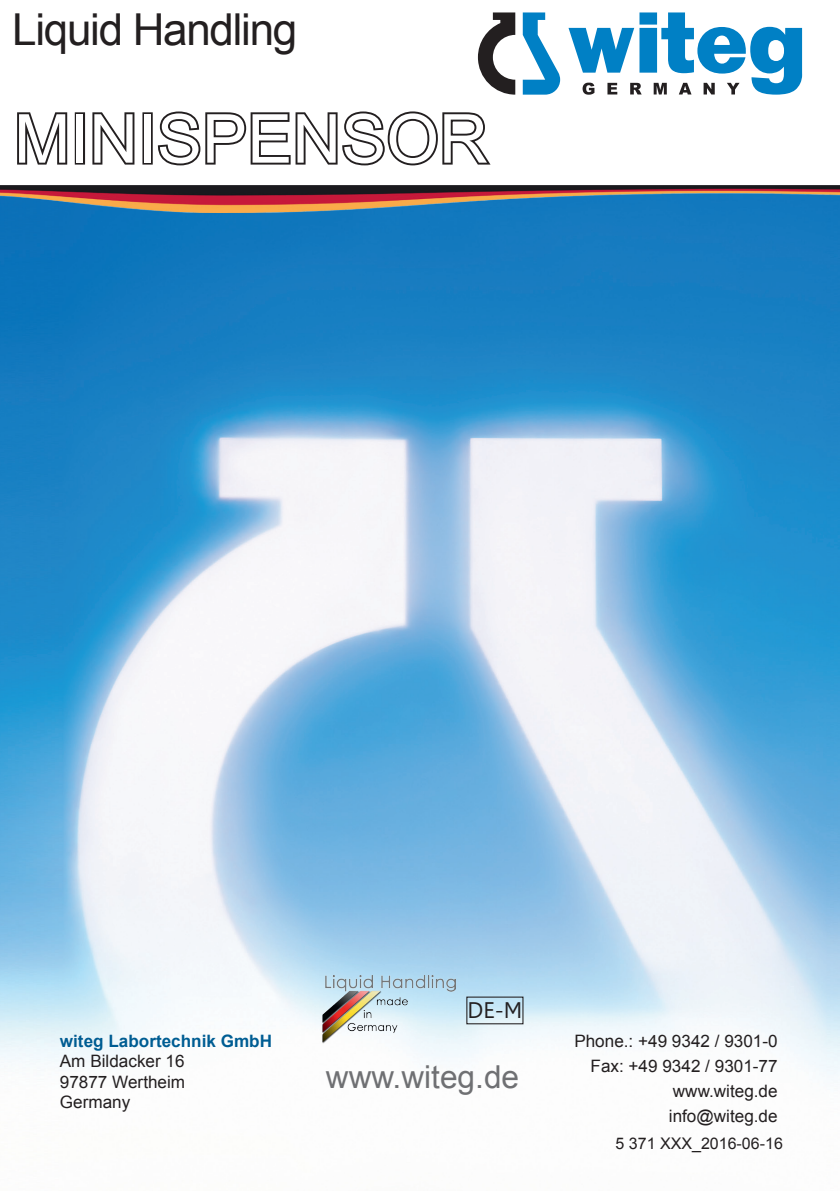
<style>
.page{position:relative;width:840px;height:1191px;background:#fff}
.page>*{position:absolute;margin:0;border:0;box-sizing:border-box;transform-origin:0 0}
.t1{font:67.6px "Arial";color:#fff}
.t2{font:44px "Arial";letter-spacing:-.03em;color:#231f20}
.t3{font:31.6px "Arial";color:#6f7073}
.t4{font:22.6px "Gisha";color:#231f20}
.t5{font:17.2px/25px "Arial";color:#231f20;text-align:justify}
.t6{font:700 17.2px "Arial";color:#005d93}
.t7{font:16px "Arial";color:#231f20}
</style>
<div class="page">
<svg style="left:477px;top:12px;width:38px;height:83px"></svg>
<svg style="left:522px;top:12px;width:38px;height:83px"></svg>
<svg style="left:568px;top:12px;width:233px;height:83px"></svg>
<img style="left:0;top:213px;width:839px;height:863px">
<img style="left:0;top:185px;width:839px;height:28px">
<img style="left:321px;top:975px;width:134px;height:71px">
<div style="left:466px;top:996px;width:57px;height:28px;border:1px solid #231f20"></div>
<svg style="left:59px;top:1033px;width:44px;height:18px"></svg>
<svg style="left:109px;top:1033px;width:162px;height:14px"></svg>
<svg style="left:17px;top:112px;width:51px;height:53px"></svg>
<div style="left:75px;top:112px;width:10px;height:53px;border:4px solid #231f20"></div>
<svg style="left:92px;top:112px;width:43px;height:53px"></svg>
<div style="left:142px;top:112px;width:11px;height:53px;border:4px solid #231f20"></div>
<svg style="left:157px;top:111px;width:334px;height:55px"></svg>
<h2 class="t2" style="left:12px;top:0;width:286px">Liquid Handling</h2>
<h1 class="t1" style="left:14px;top:95px;width:475px">MINISPENSOR</h1>
<p class="t6" style="left:60px;top:1029px;width:214px">witeg Labortechnik GmbH</p>
<p class="t5" style="left:60px;top:1051px;width:127px;line-height:20.6px">Am Bildacker 16<br>97877 Wertheim Germany</p>
<h3 class="t4" style="left:467px;top:995px;width:56px">DE-M</h3>
<h3 class="t3" style="left:325px;top:1056px;width:195px">www.witeg.de</h3>
<p class="t5" style="left:574px;top:1028px;width:205px;text-align:right">Phone.: +49 9342 / 9301-0<br>Fax: +49 9342 / 9301-77 www.witeg.de info@witeg.de</p>
<p class="t7" style="left:615px;top:1132px;width:169px">5 371 XXX_2016-06-16</p>
</div>
